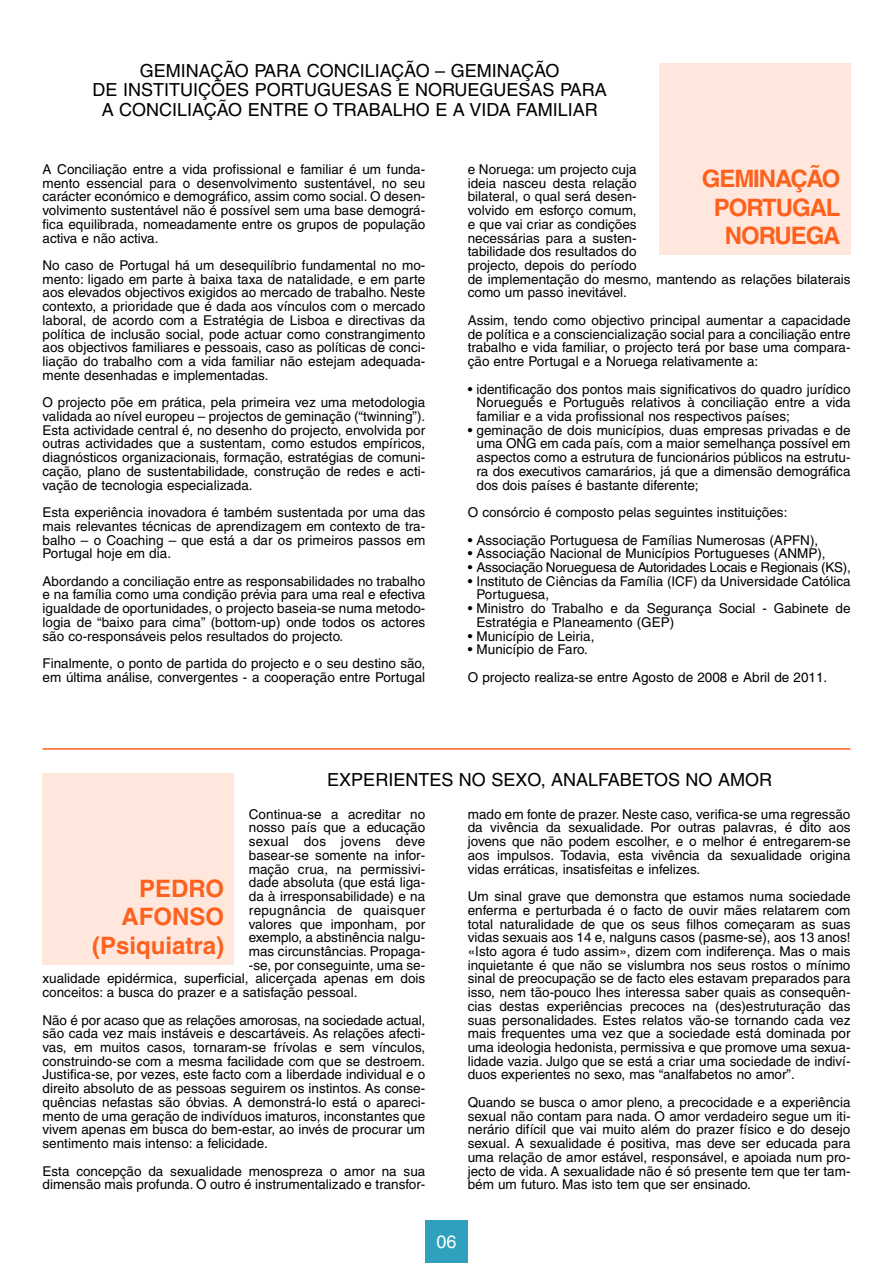
<style>
.page{position:relative;width:893px;height:1263px;background:#fff}
.page>*{position:absolute;margin:0;border:0;box-sizing:border-box;transform-origin:0 0}
.t1{font:700 24px/28.8px "Helvetica";letter-spacing:-.045em;color:#fe611d;text-align:right}
.t2{font:700 24px/28.8px "Helvetica";color:#fe611d;text-align:right}
.t3{font:18px/19.5px "Helvetica";color:#000;text-align:center}
.t4{font:18px "Helvetica";color:#fff}
.t5{font:13.5px/13.6px "Helvetica";color:#000;text-align:justify}
.t6{font:13.5px "Helvetica";letter-spacing:-.02em;color:#000}
.t7{font:13.5px "Helvetica";letter-spacing:.02em;color:#000}
</style>
<div class="page">
<div style="left:425px;top:1220px;width:43px;height:43px;background:#2fa1bc"></div>
<div style="left:659px;top:64px;width:191px;height:191px;background:#ffe7dd"></div>
<hr style="left:43px;top:748px;width:807px;height:2px;background:#fe611d">
<div style="left:43px;top:773px;width:191px;height:192px;background:#ffe7dd"></div>
<h2 class="t3" style="left:93px;top:62px;width:516px">GEMINAÇÃO PARA CONCILIAÇÃO – GEMINAÇÃO<br>DE INSTITUIÇÕES PORTUGUESAS E NORUEGUESAS PARA<br>A CONCILIAÇÃO ENTRE O TRABALHO E A VIDA FAMILIAR</h2>
<p class="t5" style="left:43px;top:164px;width:384px">A Conciliação entre a vida profissional e familiar é um funda&shy;mento essencial para o desenvolvimento sustentável, no seu carácter económico e demográfico, assim como social. O desen&shy;volvimento sustentável não é possível sem uma base demográ&shy;fica equilibrada, nomeadamente entre os grupos de população activa e não activa.</p>
<p class="t5" style="left:43px;top:260px;width:384px">No caso de Portugal há um desequilíbrio fundamental no mo&shy;mento: ligado em parte à baixa taxa de natalidade, e em parte aos elevados objectivos exigidos ao mercado de trabalho. Neste contexto, a prioridade que é dada aos vínculos com o mercado laboral, de acordo com a Estratégia de Lisboa e directivas da política de inclusão social, pode actuar como constrangimento aos objectivos familiares e pessoais, caso as políticas de conci&shy;liação do trabalho com a vida familiar não estejam adequada&shy;mente desenhadas e implementadas.</p>
<p class="t5" style="left:43px;top:397px;width:384px">O projecto põe em prática, pela primeira vez uma metodologia validada ao nível europeu – projectos de geminação (“twinning”).<br>Esta actividade central é, no desenho do projecto, envolvida por outras actividades que a sustentam, como estudos empíricos, diagnósticos organizacionais, formação, estratégias de comuni&shy;cação, plano de sustentabilidade, construção de redes e acti&shy;vação de tecnologia especializada.</p>
<p class="t5" style="left:43px;top:507px;width:384px">Esta experiência inovadora é também sustentada por uma das mais relevantes técnicas de aprendizagem em contexto de tra&shy;balho – o Coaching – que está a dar os primeiros passos em Portugal hoje em dia.</p>
<p class="t5" style="left:43px;top:575px;width:384px">Abordando a conciliação entre as responsabilidades no trabalho e na família como uma condição prévia para uma real e efectiva igualdade de oportunidades, o projecto baseia-se numa metodo&shy;logia de “baixo para cima” (bottom-up) onde todos os actores são co-responsáveis pelos resultados do projecto.</p>
<p class="t5" style="left:43px;top:658px;width:384px">Finalmente, o ponto de partida do projecto e o seu destino são, em última análise, convergentes - a cooperação entre Portugal</p>
<p class="t5" style="left:468px;top:164px;width:384px;text-align:left">e Noruega: um projecto cuja<br>ideia nasceu desta relação<br>bilateral, o qual será desen-<br>volvido em esforço comum,<br>e que vai criar as condições<br>necessárias para a susten-<br>tabilidade dos resultados do<br>projecto, depois do período<br>de implementação do mesmo, mantendo as relações bilaterais como um passo inevitável.</p>
<p class="t5" style="left:468px;top:315px;width:384px">Assim, tendo como objectivo principal aumentar a capacidade de política e a consciencialização social para a conciliação entre trabalho e vida familiar, o projecto terá por base uma compara&shy;ção entre Portugal e a Noruega relativamente a:</p>
<p class="t5" style="left:477px;top:383px;width:376px;text-indent:-9px">• identificação dos pontos mais significativos do quadro jurídico Norueguês e Português relativos à conciliação entre a vida familiar e a vida profissional nos respectivos países;</p>
<p class="t5" style="left:477px;top:424px;width:375px;text-indent:-9px">• geminação de dois municípios, duas empresas privadas e de uma ONG em cada país, com a maior semelhança possível em aspectos como a estrutura de funcionários públicos na estrutu&shy;ra dos executivos camarários, já que a dimensão demográfica dos dois países é bastante diferente;</p>
<p class="t5" style="left:468px;top:507px;width:321px">O consórcio é composto pelas seguintes instituições:</p>
<p class="t5" style="left:468px;top:534px;width:352px">• Associação Portuguesa de Famílias Numerosas (APFN),</p>
<p class="t5" style="left:468px;top:548px;width:359px">• Associação Nacional de Municípios Portugueses (ANMP),</p>
<p class="t6" style="left:468px;top:562px;width:384px">• Associação Norueguesa de Autoridades Locais e Regionais (KS),</p>
<p class="t5" style="left:477px;top:575px;width:376px;text-indent:-9px">• Instituto de Ciências da Família (ICF) da Universidade Católica<br>Portuguesa,</p>
<p class="t5" style="left:477px;top:603px;width:375px;text-indent:-9px">• Ministro do Trabalho e da Segurança Social - Gabinete de<br>Estratégia e Planeamento (GEP)</p>
<p class="t5" style="left:468px;top:630px;width:128px">• Município de Leiria,</p>
<p class="t5" style="left:468px;top:637px;width:361px;line-height:27.5px">• Município de Faro.<br>O projecto realiza-se entre Agosto de 2008 e Abril de 2011.</p>
<h1 class="t1" style="left:702px;top:166px;width:140px">GEMINAÇÃO<br>PORTUGAL<br>NORUEGA</h1>
<h2 class="t3" style="left:327px;top:771px;width:446px">EXPERIENTES NO SEXO, ANALFABETOS NO AMOR</h2>
<p class="t5" style="left:249px;top:808px;width:178px">Continua-se a acreditar no</p>
<p class="t5" style="left:249px;top:822px;width:178px">nosso país que a educação</p>
<p class="t7" style="left:249px;top:836px;width:178px">sexual dos jovens deve</p>
<p class="t5" style="left:249px;top:849px;width:178px">basear-se somente na infor-</p>
<p class="t5" style="left:249px;top:863px;width:178px">mação crua, na permissivi-</p>
<p class="t5" style="left:249px;top:877px;width:178px">dade absoluta (que está liga-</p>
<p class="t5" style="left:249px;top:891px;width:178px">da à irresponsabilidade) e na</p>
<p class="t7" style="left:249px;top:905px;width:178px">repugnância de quaisquer</p>
<p class="t5" style="left:249px;top:918px;width:178px">valores que imponham, por</p>
<p class="t5" style="left:249px;top:932px;width:178px">exemplo, a abstinência nalgu-</p>
<p class="t5" style="left:249px;top:946px;width:178px">mas circunstâncias. Propaga-</p>
<p class="t5" style="left:249px;top:959px;width:178px">-se, por conseguinte, uma se-</p>
<p class="t5" style="left:43px;top:973px;width:384px">xualidade epidérmica, superficial, alicerçada apenas em dois</p>
<p class="t5" style="left:43px;top:987px;width:317px">conceitos: a busca do prazer e a satisfação pessoal.</p>
<p class="t5" style="left:43px;top:1014px;width:384px">Não é por acaso que as relações amorosas, na sociedade actual, são cada vez mais instáveis e descartáveis. As relações afecti&shy;vas, em muitos casos, tornaram-se frívolas e sem vínculos, construindo-se com a mesma facilidade com que se destroem.<br>Justifica-se, por vezes, este facto com a liberdade individual e o direito absoluto de as pessoas seguirem os instintos. As conse&shy;quências nefastas são óbvias. A demonstrá-lo está o apareci&shy;mento de uma geração de indivíduos imaturos, inconstantes que vivem apenas em busca do bem-estar, ao invés de procurar um sentimento mais intenso: a felicidade.</p>
<p class="t5" style="left:43px;top:1165px;width:384px">Esta concepção da sexualidade menospreza o amor na sua dimensão mais profunda. O outro é instrumentalizado e transfor-</p>
<p class="t5" style="left:468px;top:808px;width:384px">mado em fonte de prazer. Neste caso, verifica-se uma regressão da vivência da sexualidade. Por outras palavras, é dito aos jovens que não podem escolher, e o melhor é entregarem-se aos impulsos. Todavia, esta vivência da sexualidade origina vidas erráticas, insatisfeitas e infelizes.</p>
<p class="t5" style="left:468px;top:891px;width:384px">Um sinal grave que demonstra que estamos numa sociedade enferma e perturbada é o facto de ouvir mães relatarem com total naturalidade de que os seus filhos começaram as suas vidas sexuais aos 14 e, nalguns casos (pasme-se), aos 13 anos! «Isto agora é tudo assim», dizem com indiferença. Mas o mais inquietante é que não se vislumbra nos seus rostos o mínimo sinal de preocupação se de facto eles estavam preparados para isso, nem tão-pouco lhes interessa saber quais as consequên&shy;cias destas experiências precoces na (des)estruturação das suas personalidades. Estes relatos vão-se tornando cada vez mais frequentes uma vez que a sociedade está dominada por uma ideologia hedonista, permissiva e que promove uma sexua&shy;lidade vazia. Julgo que se está a criar uma sociedade de indiví&shy;duos experientes no sexo, mas “analfabetos no amor”.</p>
<p class="t5" style="left:468px;top:1096px;width:384px">Quando se busca o amor pleno, a precocidade e a experiência sexual não contam para nada. O amor verdadeiro segue um iti&shy;nerário difícil que vai muito além do prazer físico e do desejo sexual. A sexualidade é positiva, mas deve ser educada para uma relação de amor estável, responsável, e apoiada num pro&shy;jecto de vida. A sexualidade não é só presente tem que ter tam&shy;bém um futuro. Mas isto tem que ser ensinado.</p>
<h1 class="t2" style="left:92px;top:876px;width:134px">PEDRO<br>AFONSO (Psiquiatra)</h1>
<h2 class="t4" style="left:436px;top:1235px;width:22px">06</h2>
</div>
